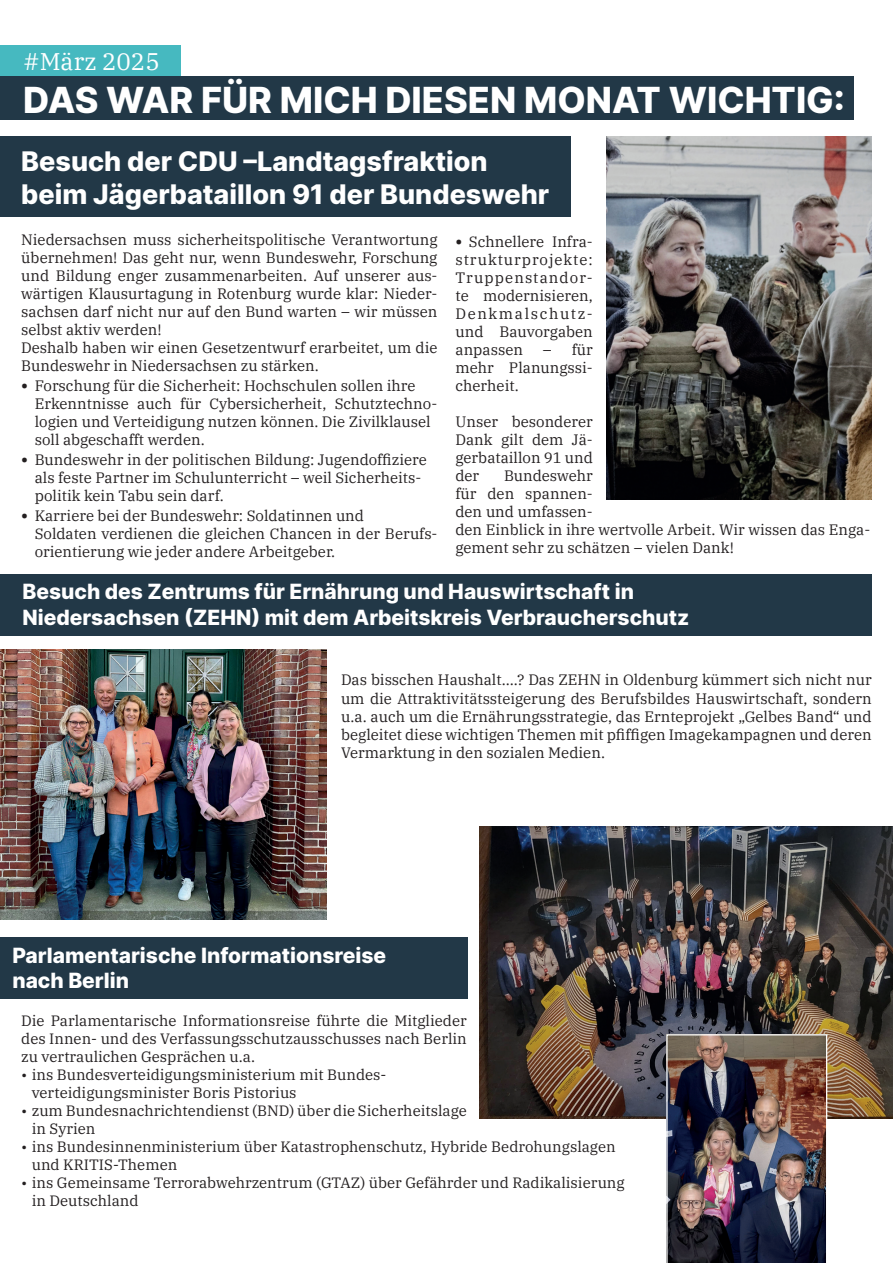
<style>
.page{position:relative;width:893px;height:1263px;background:#fff}
.page>*{position:absolute;margin:0;border:0;box-sizing:border-box;transform-origin:0 0}
.t1{font:800 36px "Inter";color:#fff}
.t2{font:800 27px/32.4px "Inter";color:#fff}
.t3{font:24px "IBM Plex Serif";color:#fff}
.t4{font:800 21px/25.2px "Inter";color:#fff}
.t5{font:15px/18px "IBM Plex Serif";color:#231f20}
.t6{font:15px/18px "IBM Plex Serif";color:#231f20}
.s1{font-weight:600;font-size:16.5px}
</style>
<div class="page">
<div style="left:0;top:76px;width:853px;height:44px;background:#223847"></div>
<div style="left:0;top:45px;width:181px;height:31px;background:#46b9c0"></div>
<div style="left:0;top:136px;width:571px;height:81px;background:#223847"></div>
<div style="left:0;top:574px;width:872px;height:62px;background:#223847"></div>
<div style="left:0;top:937px;width:468px;height:62px;background:#223847"></div>
<img style="left:606px;top:136px;width:266px;height:363px">
<img style="left:0;top:649px;width:327px;height:270px">
<img style="left:480px;top:827px;width:413px;height:291px">
<img style="left:666px;top:1034px;width:161px;height:229px">
<h3 class="t3" style="left:23px;top:43px;width:138px">#März 2025</h3>
<h1 class="t1" style="left:23px;top:73px;width:823px">DAS WAR FÜR MICH DIESEN MONAT WICHTIG:</h1>
<h2 class="t2" style="left:21px;top:144px;width:529px">Besuch der CDU –Landtagsfraktion beim Jägerbataillon 91 der Bundeswehr</h2>
<p class="t5" style="left:21px;top:230px;width:418px">Niedersachsen muss sicherheitspolitische Verantwortung übernehmen! Das geht nur, wenn Bundeswehr, Forschung und Bildung enger zusammenarbeiten. Auf unserer aus&shy;wärtigen Klausurtagung in Rotenburg wurde klar: Nieder&shy;sachsen darf nicht nur auf den Bund warten – wir müssen selbst aktiv werden!<br>Deshalb haben wir einen Gesetzentwurf erarbeitet, um die Bundeswehr in Niedersachsen zu stärken.</p>
<p class="t5" style="left:35px;top:376px;width:404px;text-indent:-14px"><span class="s1">•</span> Forschung für die Sicherheit: Hochschulen sollen ihre Erkenntnisse auch für Cybersicherheit, Schutztechno&shy;logien und Verteidigung nutzen können. Die Zivilklausel soll abgeschafft werden.</p>
<p class="t5" style="left:35px;top:449px;width:394px;text-indent:-13px"><span class="s1">•</span> Bundeswehr in der politischen Bildung: Jugendoffiziere als feste Partner im Schulunterricht – weil Sicherheits&shy;politik kein Tabu sein darf.</p>
<p class="t5" style="left:35px;top:505px;width:404px;text-indent:-13px"><span class="s1">•</span> Karriere bei der Bundeswehr: Soldatinnen und<br>Soldaten verdienen die gleichen Chancen in der Berufs&shy;orientierung wie jeder andere Arbeitgeber.</p>
<p class="t5" style="left:455px;top:231px;width:139px;text-align:justify"><span class="s1">•</span> Schnellere Infra&shy;strukturprojekte:<br>Truppenstandor&shy;te modernisieren, Denkmalschutz&shy;und Bauvorgaben anpassen</p>
<p class="t5" style="left:455px;top:339px;width:139px;text-align:justify;text-indent:87px">– für mehr Planungssi&shy;cherheit.</p>
<p class="t5" style="left:455px;top:411px;width:139px;text-align:justify">Unser besonderer Dank gilt dem Jä&shy;gerbataillon 91 und der</p>
<p class="t5" style="left:455px;top:465px;width:416px;text-indent:49px">Bundeswehr<br>für den spannen-<br>den und umfassen-<br>den Einblick in ihre wertvolle Arbeit. Wir wissen das Enga&shy;gement sehr zu schätzen – vielen Dank!</p>
<h3 class="t4" style="left:22px;top:578px;width:669px">Besuch des Zentrums für Ernährung und Hauswirtschaft in<br>Niedersachsen (ZEHN) mit dem Arbeitskreis Verbraucherschutz</h3>
<p class="t5" style="left:341px;top:670px;width:532px;text-align:justify">Das bisschen Haushalt….? Das ZEHN in Oldenburg kümmert sich nicht nur um die Attraktivitätssteigerung des Berufsbildes Hauswirtschaft, sondern u.a. auch um die Ernährungsstrategie, das Ernteprojekt „Gelbes Band“ und begleitet diese wichtigen Themen mit pfiffigen Imagekampagnen und deren Vermarktung in den sozialen Medien.</p>
<h3 class="t4" style="left:12px;top:941px;width:375px">Parlamentarische Informationsreise nach Berlin</h3>
<p class="t6" style="left:21px;top:1010px;width:447px;text-align:justify">Die Parlamentarische Informationsreise führte die Mitglieder des Innen- und des Verfassungsschutzausschusses nach Berlin zu vertraulichen Gesprächen u.a.</p>
<p class="t6" style="left:32px;top:1064px;width:356px;text-indent:-11px">• ins Bundesverteidigungsministerium mit Bundes&shy;verteidigungsminister Boris Pistorius</p>
<p class="t6" style="left:32px;top:1100px;width:436px;text-indent:-11px">• zum Bundesnachrichtendienst (BND) über die Sicherheitslage in Syrien</p>
<p class="t6" style="left:32px;top:1136px;width:585px;text-indent:-11px">• ins Bundesinnenministerium über Katastrophenschutz, Hybride Bedrohungslagen und KRITIS-Themen</p>
<p class="t6" style="left:32px;top:1172px;width:594px;text-indent:-11px">• ins Gemeinsame Terrorabwehrzentrum (GTAZ) über Gefährder und Radikalisierung in Deutschland</p>
</div>
